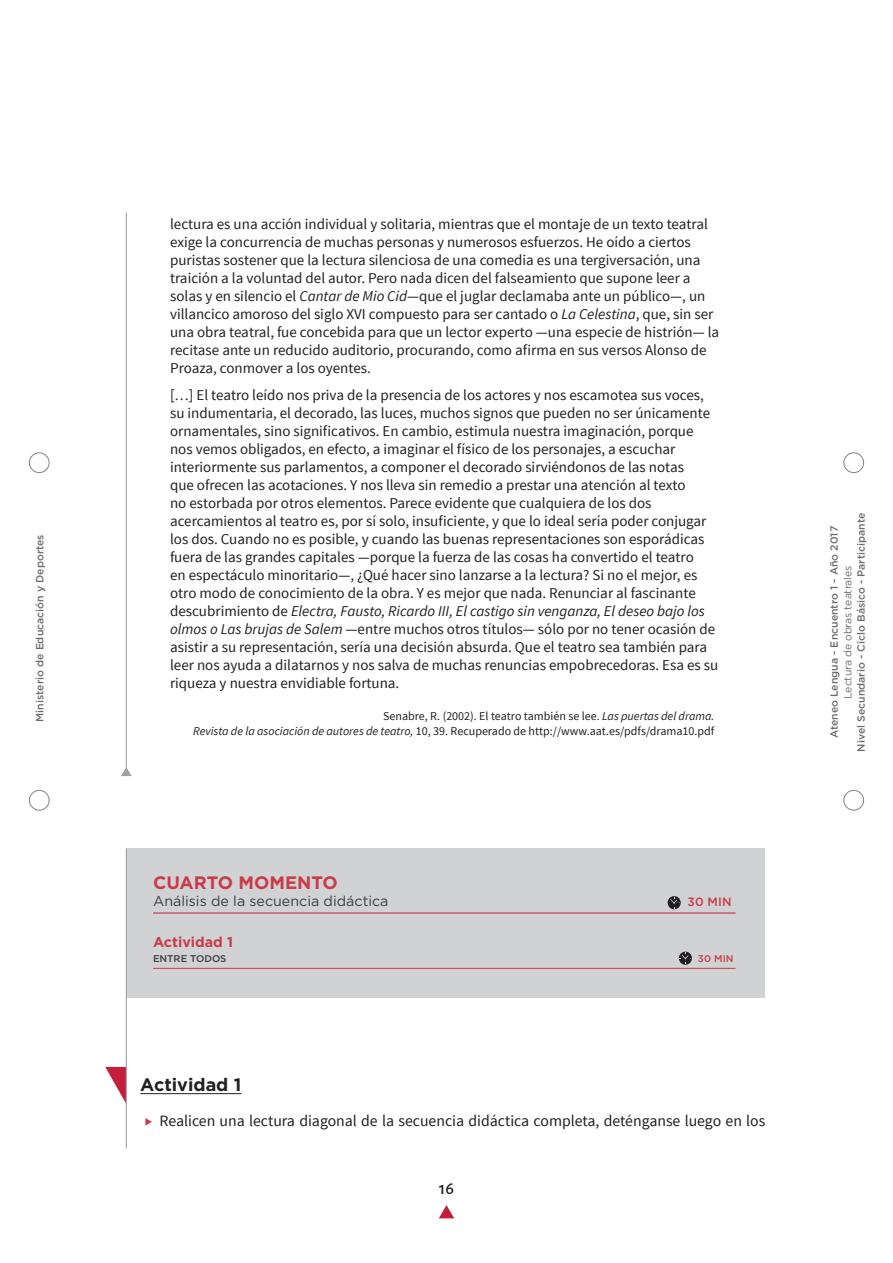
<style>
.page{position:relative;width:893px;height:1263px;background:#fff}
.page>*{position:absolute;margin:0;border:0;box-sizing:border-box;transform-origin:0 0}
.t1{font:700 18px "Gotham";color:#c93b49}
.t2{font:700 18px "Gotham";color:#231f20}
.t3{font:500 18px "Alegreya Sans";color:#231f20}
.t4{font:15.75px "Source Sans Pro";color:#231f20}
.t5{font:15px/18px "Source Sans Pro";color:#231f20}
.t6{font:14.25px "Gotham";color:#3e3e3f}
.t7{font:700 14.25px "Gotham";color:#c93b49}
.t8{font:12px/15px "Source Sans Pro";color:#231f20;text-align:right}
.t9{font:500 12px "Gotham";color:#c93b49}
.t10{font:500 10.5px "Gotham";color:#6c6d70}
.t11{font:10.5px "Gotham";letter-spacing:-.01em;color:#6c6d70}
.t12{font:500 9.75px "Gotham";color:#3e3e3f}
.t13{font:500 9.75px "Gotham";color:#c93b49}
.s1{font-style:italic}
</style>
<div class="page">
<svg style="left:105px;top:1067px;width:21px;height:36px"></svg>
<hr style="left:126px;top:213px;width:1px;height:559px;background:#a0a1a5">
<svg style="left:121px;top:767px;width:11px;height:9px"></svg>
<div style="left:126px;top:848px;width:639px;height:150px;background:#d1d2d4"></div>
<hr style="left:126px;top:848px;width:1px;height:300px;background:#a0a1a5">
<div style="left:29px;top:453px;width:20px;height:20px;border:1px solid #808285;border-radius:50%"></div>
<div style="left:29px;top:790px;width:20px;height:20px;border:1px solid #808285;border-radius:50%"></div>
<div style="left:844px;top:453px;width:20px;height:20px;border:1px solid #808285;border-radius:50%"></div>
<div style="left:844px;top:790px;width:20px;height:20px;border:1px solid #808285;border-radius:50%"></div>
<svg style="left:439px;top:1205px;width:15px;height:13px"></svg>
<hr style="left:153px;top:913px;width:583px;height:1px;background:#c41e3c">
<hr style="left:153px;top:968px;width:583px;height:1px;background:#c93b49">
<hr style="left:140px;top:1093px;width:101px;height:1px;background:#231f20">
<svg style="left:667px;top:896px;width:14px;height:13px"></svg>
<svg style="left:679px;top:952px;width:13px;height:13px"></svg>
<p class="t5" style="left:170px;top:215px;width:551px">lectura es una acción individual y solitaria, mientras que el montaje de un texto teatral exige la concurrencia de muchas personas y numerosos esfuerzos. He oído a ciertos puristas sostener que la lectura silenciosa de una comedia es una tergiversación, una traición a la voluntad del autor. Pero nada dicen del falseamiento que supone leer a solas y en silencio el <span class="s1">Cantar de Mio Cid</span>—que el juglar declamaba ante un público—, un villancico amoroso del siglo XVI compuesto para ser cantado o <span class="s1">La Celestina</span>, que, sin ser una obra teatral, fue concebida para que un lector experto —una especie de histrión— la recitase ante un reducido auditorio, procurando, como afirma en sus versos Alonso de Proaza, conmover a los oyentes.</p>
<p class="t5" style="left:170px;top:386px;width:550px">[…] El teatro leído nos priva de la presencia de los actores y nos escamotea sus voces, su indumentaria, el decorado, las luces, muchos signos que pueden no ser únicamente ornamentales, sino significativos. En cambio, estimula nuestra imaginación, porque nos vemos obligados, en efecto, a imaginar el físico de los personajes, a escuchar interiormente sus parlamentos, a componer el decorado sirviéndonos de las notas<br>que ofrecen las acotaciones. Y nos lleva sin remedio a prestar una atención al texto<br>no estorbada por otros elementos. Parece evidente que cualquiera de los dos acercamientos al teatro es, por sí solo, insuficiente, y que lo ideal sería poder conjugar los dos. Cuando no es posible, y cuando las buenas representaciones son esporádicas fuera de las grandes capitales —porque la fuerza de las cosas ha convertido el teatro<br>en espectáculo minoritario—, ¿Qué hacer sino lanzarse a la lectura? Si no el mejor, es otro modo de conocimiento de la obra. Y es mejor que nada. Renunciar al fascinante descubrimiento de <span class="s1">Electra, Fausto, Ricardo III, El castigo sin venganza, El deseo bajo los olmos o Las brujas de Salem</span> —entre muchos otros títulos— sólo por no tener ocasión de asistir a su representación, sería una decisión absurda. Que el teatro sea también para leer nos ayuda a dilatarnos y nos salva de muchas renuncias empobrecedoras. Esa es su riqueza y nuestra envidiable fortuna.</p>
<p class="t8" style="left:193px;top:708px;width:523px">Senabre, R. (2002). El teatro también se lee. <span class="s1">Las puertas del drama.<br>Revista de la asociación de autores de teatro,</span> 10, 39. Recuperado de http://www.aat.es/pdfs/drama10.pdf</p>
<p class="t10" style="left:854px;top:752px;width:240px;rotate:-90deg">Nivel Secundario - Ciclo Básico - Participante</p>
<p class="t10" style="left:33px;top:722px;width:189px;rotate:-90deg">Ministerio de Educación y Deportes</p>
<p class="t10" style="left:827px;top:738px;width:214px;rotate:-90deg">Ateneo Lengua - Encuentro 1 - Año 2017</p>
<p class="t11" style="left:841px;top:699px;width:135px;rotate:-90deg">Lectura de obras teatrales</p>
<p class="t1" style="left:153px;top:871px;width:186px">CUARTO MOMENTO</p>
<p class="t6" style="left:153px;top:892px;width:237px">Análisis de la secuencia didáctica</p>
<p class="t9" style="left:687px;top:894px;width:46px">30 MIN</p>
<p class="t7" style="left:153px;top:932px;width:82px">Actividad 1</p>
<p class="t12" style="left:153px;top:952px;width:75px">ENTRE TODOS</p>
<p class="t13" style="left:698px;top:952px;width:37px">30 MIN</p>
<p class="t2" style="left:140px;top:1072px;width:103px">Actividad 1</p>
<p class="t4" style="left:159px;top:1111px;width:607px">Realicen una lectura diagonal de la secuencia didáctica completa, deténganse luego en los</p>
<p class="t3" style="left:439px;top:1176px;width:16px">16</p>
</div>
